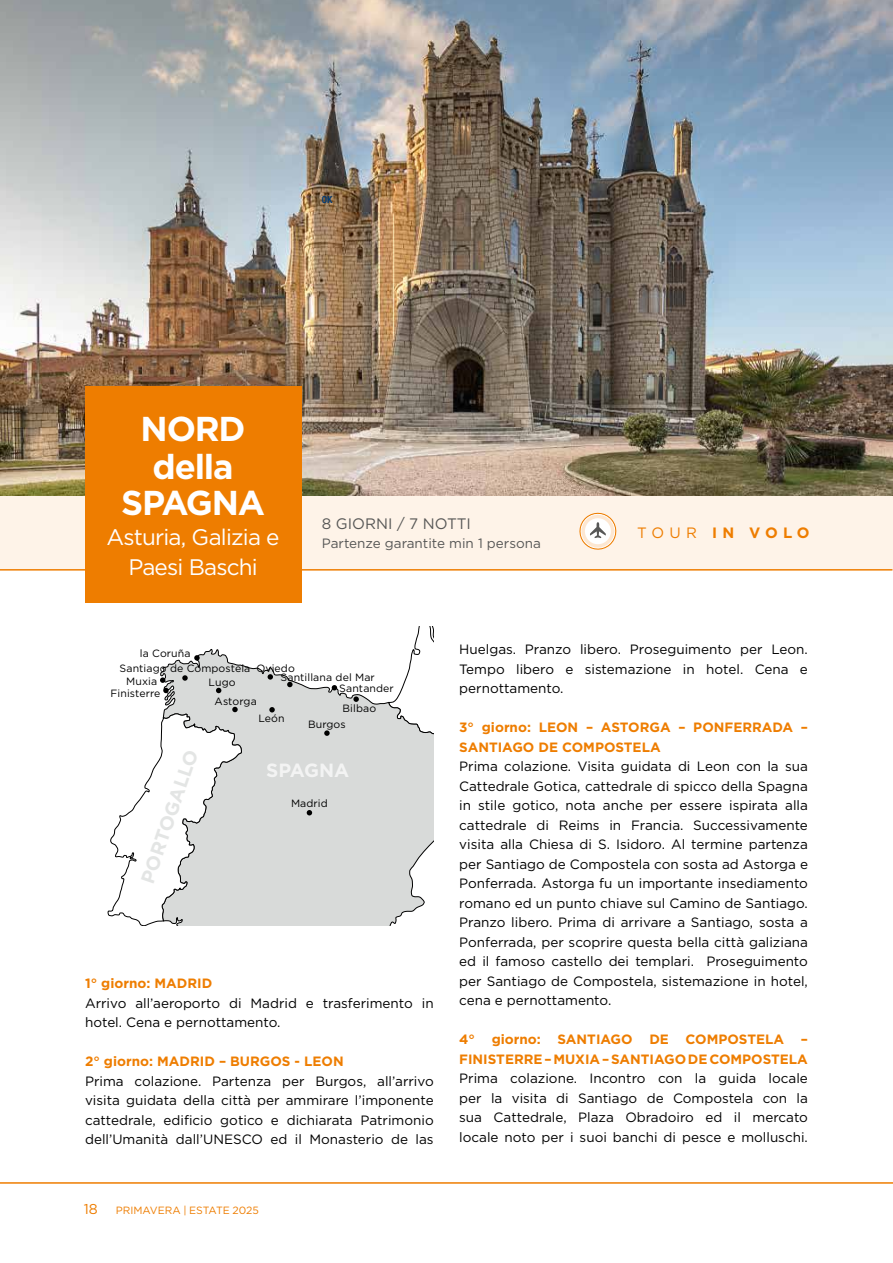
<style>
.page{position:relative;width:893px;height:1263px;background:#fff}
.page>*{position:absolute;margin:0;border:0;box-sizing:border-box;transform-origin:0 0}
.t1{font:700 34.5px/36.8px "Gotham";letter-spacing:-.035em;color:#fff;text-align:center}
.t2{font:22.5px/30px "Gotham";letter-spacing:-.035em;color:#fff;text-align:center}
.t3{font:700 19.05px "Gotham";color:#d8dad9}
.t4{font:700 19.05px "Gotham";color:#fff}
.t5{font:15.15px "Gotham";color:#575756}
.t6{font:700 15px "Gotham";letter-spacing:.33em;color:#ee7d00}
.t7{font:14.25px "Gotham";color:#ee7d00}
.t8{font:13.5px/19.5px "Gotham";color:#000;text-align:justify}
.t9{font:700 13.5px/19.5px "Gotham";color:#ee7d00}
.t10{font:13.5px "Gotham";color:#575756}
.t11{font:10.5px "Gotham";letter-spacing:.01em;color:#000}
.t12{font:10.5px "Gotham";color:#ee7d00}
.t13{font:700 condensed 9.75px "Helvetica Neue LT Pro";color:#073b70}
.s1{font-weight:400}
</style>
<div class="page">
<div style="left:0;top:340px;width:892px;height:230px;background:#fef3e8"></div>
<img style="left:0;top:0;width:892px;height:495px">
<hr style="left:0;top:569px;width:892px;height:2px;background:#ee7d00">
<div style="left:85px;top:386px;width:216px;height:216px;background:#ee7d00"></div>
<hr style="left:0;top:1182px;width:893px;height:2px;background:#ee7d00">
<svg style="left:579px;top:512px;width:38px;height:38px"></svg>
<svg style="left:160px;top:649px;width:274px;height:277px;background:#d9dbda"></svg>
<svg style="left:307px;top:810px;width:5px;height:5px"></svg>
<svg style="left:287px;top:682px;width:6px;height:5px"></svg>
<svg style="left:324px;top:626px;width:110px;height:137px"></svg>
<svg style="left:269px;top:707px;width:6px;height:5px"></svg>
<svg style="left:268px;top:674px;width:5px;height:6px"></svg>
<svg style="left:108px;top:707px;width:134px;height:219px"></svg>
<svg style="left:216px;top:688px;width:5px;height:5px"></svg>
<svg style="left:182px;top:675px;width:6px;height:6px"></svg>
<svg style="left:194px;top:655px;width:6px;height:6px"></svg>
<svg style="left:160px;top:677px;width:9px;height:16px"></svg>
<p class="t13" style="left:322px;top:193px;width:12px">OK</p>
<h1 class="t1" style="left:121px;top:411px;width:145px">NORD della<br>SPAGNA</h1>
<h2 class="t2" style="left:107px;top:521px;width:174px">Asturia, Galizia e<br>Paesi Baschi</h2>
<p class="t5" style="left:322px;top:514px;width:151px">8 GIORNI / 7 NOTTI</p>
<p class="t10" style="left:322px;top:534px;width:221px">Partenze garantite min 1 persona</p>
<p class="t6" style="left:637px;top:522px;width:174px"><span class="s1">TOUR</span> IN VOLO</p>
<p class="t11" style="left:140px;top:647px;width:52px">la Coruña</p>
<p class="t11" style="left:111px;top:686px;width:51px">Finisterre</p>
<p class="t11" style="left:120px;top:661px;width:132px">Santiago de Compostela</p>
<p class="t11" style="left:256px;top:661px;width:40px">Oviedo</p>
<p class="t11" style="left:281px;top:670px;width:96px">Santillana del Mar</p>
<p class="t11" style="left:343px;top:702px;width:35px">Bilbao</p>
<p class="t11" style="left:258px;top:711px;width:28px">León</p>
<p class="t11" style="left:126px;top:675px;width:32px">Muxia</p>
<p class="t11" style="left:209px;top:675px;width:29px">Lugo</p>
<p class="t11" style="left:339px;top:681px;width:56px">Santander</p>
<p class="t11" style="left:215px;top:694px;width:44px">Astorga</p>
<p class="t11" style="left:308px;top:717px;width:39px">Burgos</p>
<h3 class="t3" style="left:135px;top:878px;width:142px;rotate:-71deg">PORTOGALLO</h3>
<h3 class="t4" style="left:266px;top:758px;width:85px">SPAGNA</h3>
<p class="t11" style="left:291px;top:796px;width:38px">Madrid</p>
<p class="t9" style="left:85px;top:973px;width:129px">1° giorno: MADRID</p>
<p class="t8" style="left:85px;top:993px;width:350px">Arrivo all’aeroporto di Madrid e trasferimento in hotel. Cena e pernottamento.</p>
<p class="t9" style="left:85px;top:1051px;width:260px">2° giorno: MADRID – BURGOS - LEON</p>
<p class="t8" style="left:85px;top:1071px;width:350px">Prima colazione. Partenza per Burgos, all’arrivo visita guidata della città per ammirare l’imponente cattedrale, edificio gotico e dichiarata Patrimonio dell’Umanità dall’UNESCO ed il Monasterio de las</p>
<p class="t7" style="left:84px;top:1199px;width:16px">18</p>
<p class="t12" style="left:116px;top:1204px;width:145px">PRIMAVERA | ESTATE 2025</p>
<p class="t8" style="left:459px;top:639px;width:350px">Huelgas. Pranzo libero. Proseguimento per Leon.<br>Tempo libero e sistemazione in hotel. Cena e pernottamento.</p>
<p class="t9" style="left:459px;top:718px;width:350px">3° giorno: LEON – ASTORGA – PONFERRADA –<br>SANTIAGO DE COMPOSTELA</p>
<p class="t8" style="left:459px;top:756px;width:350px">Prima colazione. Visita guidata di Leon con la sua Cattedrale Gotica, cattedrale di spicco della Spagna in stile gotico, nota anche per essere ispirata alla cattedrale di Reims in Francia. Successivamente visita alla Chiesa di S. Isidoro. Al termine partenza per Santiago de Compostela con sosta ad Astorga e Ponferrada. Astorga fu un importante insediamento romano ed un punto chiave sul Camino de Santiago.<br>Pranzo libero. Prima di arrivare a Santiago, sosta a Ponferrada, per scoprire questa bella città galiziana ed il famoso castello dei templari. Proseguimento per Santiago de Compostela, sistemazione in hotel, cena e pernottamento.</p>
<p class="t9" style="left:459px;top:1030px;width:350px">4° giorno: SANTIAGO DE COMPOSTELA –<br>FINISTERRE – MUXIA – SANTIAGO DE COMPOSTELA</p>
<p class="t8" style="left:459px;top:1068px;width:350px">Prima colazione. Incontro con la guida locale per la visita di Santiago de Compostela con la sua Cattedrale, Plaza Obradoiro ed il mercato locale noto per i suoi banchi di pesce e molluschi.</p>
</div>
